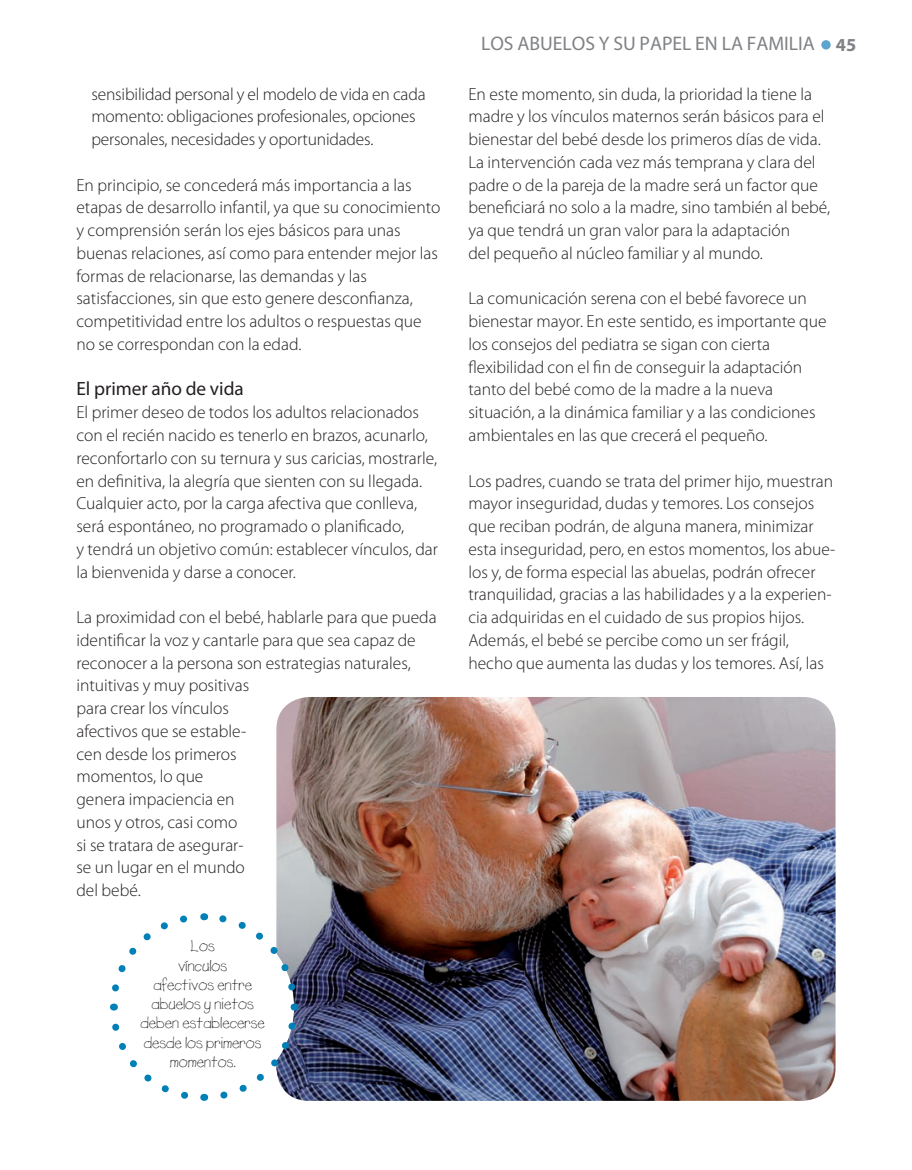
<style>
.page{position:relative;width:912px;height:1170px;background:#fff}
.page>*{position:absolute;margin:0;border:0;box-sizing:border-box;transform-origin:0 0}
.t1{font:19.6px "Myriad Pro";color:#808285}
.t2{font:19.25px "Myriad Pro";color:#231f20}
.t3{font:300 17.5px/22.8px "Myriad Pro";color:#231f20}
.t4{font:15.75px/19.2px "Lemonade ICG";color:#231f20;text-align:center}
.s1{font-weight:700;font-size:18.38px}
</style>
<div class="page">
<div style="left:821px;top:40px;width:10px;height:10px;background:#5ea5ce;border-radius:50%"></div>
<img style="left:276px;top:697px;width:559px;height:404px">
<div style="left:113px;top:917px;width:181px;height:180px;background:#fff;border-radius:50%"></div>
<svg style="left:220px;top:1003px;width:81px;height:98px"></svg>
<svg style="left:204px;top:909px;width:96px;height:86px"></svg>
<svg style="left:110px;top:915px;width:77px;height:95px"></svg>
<svg style="left:112px;top:1023px;width:93px;height:78px"></svg>
<p class="t3" style="left:91px;top:82px;width:336px">sensibilidad personal y el modelo de vida en cada momento: obligaciones profesionales, opciones personales, necesidades y oportunidades.</p>
<p class="t3" style="left:76px;top:173px;width:365px">En principio, se concederá más importancia a las etapas de desarrollo infantil, ya que su conocimiento y comprensión serán los ejes básicos para unas buenas relaciones, así como para entender mejor las formas de relacionarse, las demandas y las satisfacciones, sin que esto genere desconfianza, competitividad entre los adultos o respuestas que no se correspondan con la edad.</p>
<p class="t2" style="left:76px;top:377px;width:169px">EL PRIMER AÑO DE VIDA</p>
<p class="t3" style="left:76px;top:401px;width:363px">El primer deseo de todos los adultos relacionados con el recién nacido es tenerlo en brazos, acunarlo, reconfortarlo con su ternura y sus caricias, mostrarle, en definitiva, la alegría que sienten con su llegada.<br>Cualquier acto, por la carga afectiva que conlleva, será espontáneo, no programado o planificado,<br>y tendrá un objetivo común: establecer vínculos, dar la bienvenida y darse a conocer.</p>
<p class="t3" style="left:76px;top:606px;width:362px">La proximidad con el bebé, hablarle para que pueda identificar la voz y cantarle para que sea capaz de reconocer a la persona son estrategias naturales, intuitivas y muy positivas<br>para crear los vínculos<br>afectivos que se estable-<br>cen desde los primeros<br>momentos, lo que<br>genera impaciencia en<br>unos y otros, casi como<br>si se tratara de asegurar-<br>se un lugar en el mundo<br>del bebé.</p>
<p class="t4" style="left:141px;top:936px;width:126px">Los<br>vínculos<br>afectivos entre abuelos y nietos deben establecerse desde los primeros momentos.</p>
<p class="t1" style="left:481px;top:32px;width:377px">LOS ABUELOS Y SU PAPEL EN LA FAMILIA <span class="s1">45</span></p>
<p class="t3" style="left:468px;top:82px;width:363px">En este momento, sin duda, la prioridad la tiene la madre y los vínculos maternos serán básicos para el bienestar del bebé desde los primeros días de vida.<br>La intervención cada vez más temprana y clara del padre o de la pareja de la madre será un factor que beneficiará no solo a la madre, sino también al bebé, ya que tendrá un gran valor para la adaptación<br>del pequeño al núcleo familiar y al mundo.</p>
<p class="t3" style="left:468px;top:287px;width:360px">La comunicación serena con el bebé favorece un bienestar mayor. En este sentido, es importante que los consejos del pediatra se sigan con cierta flexibilidad con el fin de conseguir la adaptación tanto del bebé como de la madre a la nueva situación, a la dinámica familiar y a las condiciones ambientales en las que crecerá el pequeño.</p>
<p class="t3" style="left:468px;top:469px;width:369px">Los padres, cuando se trata del primer hijo, muestran mayor inseguridad, dudas y temores. Los consejos que reciban podrán, de alguna manera, minimizar esta inseguridad, pero, en estos momentos, los abue&shy;los y, de forma especial las abuelas, podrán ofrecer tranquilidad, gracias a las habilidades y a la experien&shy;cia adquiridas en el cuidado de sus propios hijos.<br>Además, el bebé se percibe como un ser frágil, hecho que aumenta las dudas y los temores. Así, las</p>
</div>
